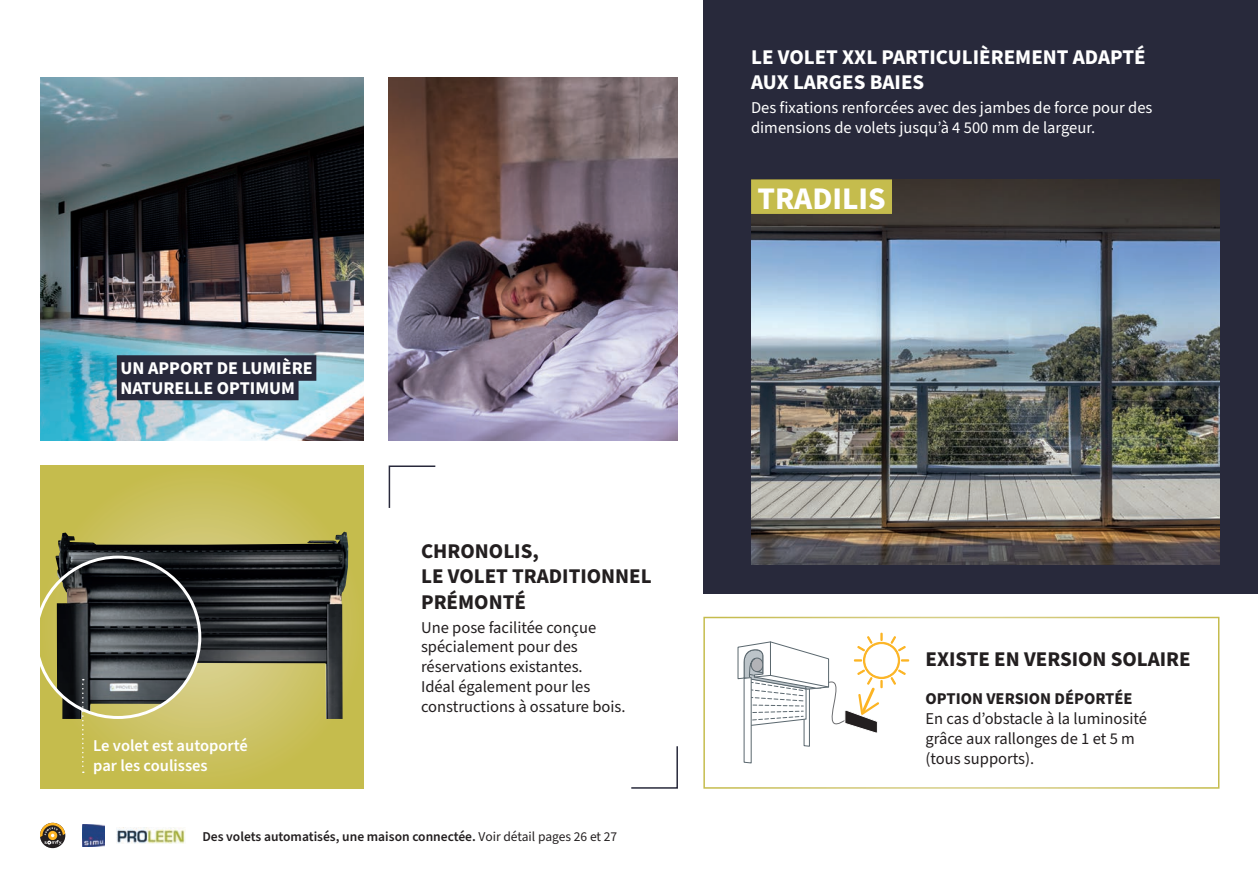
<style>
.page{position:relative;width:1258px;height:888px;background:#fff}
.page>*{position:absolute;margin:0;border:0;box-sizing:border-box;transform-origin:0 0}
.t1{font:700 31.5px "Source Sans Pro";color:#fff}
.t2{font:700 21px/25.2px "Source Sans Pro";color:#231f20}
.t3{font:700 21px/25.2px "Source Sans Pro";color:#fff}
.t4{font:700 18px/19.5px "Source Sans Pro";color:#fff}
.t5{font:16.5px/19.8px "Source Sans Pro";color:#231f20}
.t6{font:16.5px/19.8px "Source Sans Pro";color:#fff}
.t7{font:600 16.5px/19.8px "Source Sans Pro";color:#fff}
.t8{font:700 16.5px "Source Sans Pro";color:#231f20}
.t9{font:600 13.5px "Source Sans Pro";color:#231f20}
.s1{font-weight:400}
</style>
<div class="page">
<img style="left:82px;top:824px;width:22px;height:23px">
<img style="left:117px;top:828px;width:68px;height:15px">
<div style="left:40px;top:823px;width:25px;height:25px;background:#231f20;border-radius:50%"></div>
<svg style="left:40px;top:823px;width:25px;height:22px"></svg>
<svg style="left:703px;top:617px;width:516px;height:172px"></svg>
<div style="left:703px;top:0;width:555px;height:594px;background:#28293b"></div>
<img style="left:40px;top:78px;width:323px;height:362px">
<img style="left:751px;top:180px;width:468px;height:385px">
<img style="left:389px;top:78px;width:289px;height:362px">
<svg style="left:388px;top:465px;width:48px;height:43px"></svg>
<svg style="left:631px;top:746px;width:47px;height:43px"></svg>
<svg style="left:40px;top:465px;width:323px;height:324px;background:#c7be55"></svg>
<img style="left:55px;top:532px;width:293px;height:187px">
<img style="left:57px;top:557px;width:143px;height:156px">
<div style="left:35px;top:556px;width:166px;height:163px;border:3px solid #fff;border-radius:50%"></div>
<div style="left:117px;top:355px;width:199px;height:26px;background:#28293b"></div>
<div style="left:117px;top:375px;width:182px;height:25px;background:#28293b"></div>
<svg style="left:737px;top:633px;width:172px;height:130px"></svg>
<svg style="left:82px;top:679px;width:2px;height:94px"></svg>
<div style="left:751px;top:179px;width:141px;height:35px;background:#c5bc4d"></div>
<p class="t4" style="left:120px;top:359px;width:194px">UN APPORT DE LUMIÈRE<br>NATURELLE OPTIMUM</p>
<p class="t7" style="left:93px;top:736px;width:156px">Le volet est autoporté par les coulisses</p>
<p class="t2" style="left:421px;top:539px;width:232px">CHRONOLIS,<br>LE VOLET TRADITIONNEL<br>PRÉMONTÉ</p>
<p class="t5" style="left:421px;top:618px;width:206px">Une pose facilitée conçue spécialement pour des réservations existantes.<br>Idéal également pour les constructions à ossature bois.</p>
<p class="t9" style="left:202px;top:827px;width:416px">Des volets automatisés, une maison connectée. <span class="s1">Voir détail pages 26 et 27</span></p>
<p class="t3" style="left:751px;top:45px;width:396px">LE VOLET XXL PARTICULIÈREMENT ADAPTÉ<br>AUX LARGES BAIES</p>
<p class="t6" style="left:751px;top:98px;width:403px">Des fixations renforcées avec des jambes de force pour des dimensions de volets jusqu’à 4 500 mm de largeur.</p>
<h1 class="t1" style="left:757px;top:177px;width:130px">TRADILIS</h1>
<p class="t2" style="left:925px;top:647px;width:267px">EXISTE EN VERSION SOLAIRE</p>
<p class="t8" style="left:925px;top:687px;width:209px">OPTION VERSION DÉPORTÉE</p>
<p class="t5" style="left:925px;top:709px;width:223px">En cas d’obstacle à la luminosité grâce aux rallonges de 1 et 5 m (tous supports).</p>
</div>
